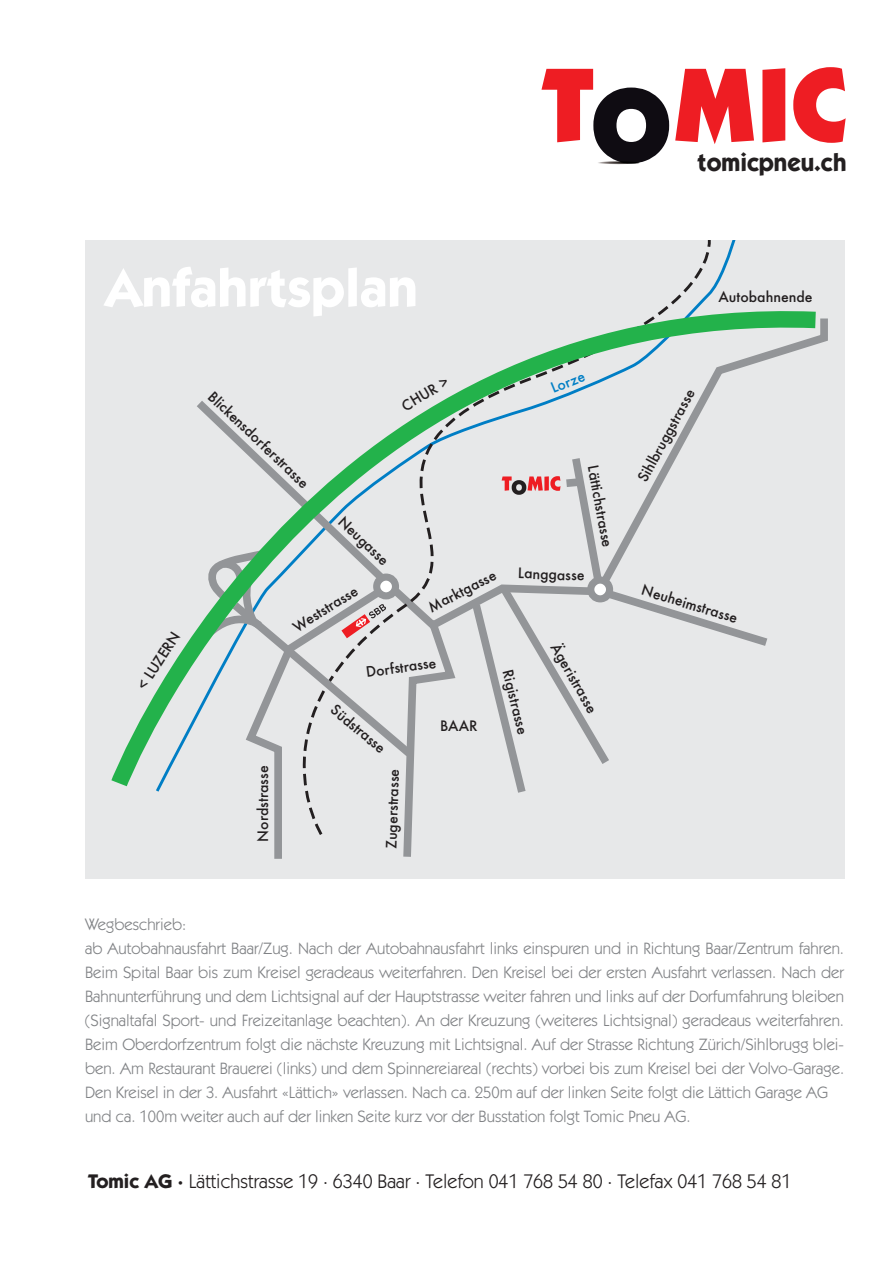
<style>
.page{position:relative;width:893px;height:1263px;background:#fff}
.page>*{position:absolute;margin:0;border:0;box-sizing:border-box;transform-origin:0 0}
.t1{font:700 54.75px "Itc Kabel";color:#fff}
.t2{font:700 25.35px "Itc Kabel";color:#231f20;scale:.95 1}
.t3{font:19.8px "Itc Kabel";color:#231f20}
.t4{font:16.5px/24px "Itc Kabel";color:#808285}
.t5{font:500 14.1px "Futura";color:#231f20}
.t6{font:500 13.95px "Futura";letter-spacing:-.005em;color:#231f20}
.t7{font:500 13.95px "Futura";color:#007ec5}
.s1{font-weight:700}
</style>
<div class="page">
<div style="left:85px;top:240px;width:759px;height:638px;background:#e7e8e9"></div>
<svg style="left:111px;top:300px;width:717px;height:492px"></svg>
<svg style="left:197px;top:543px;width:264px;height:316px"></svg>
<svg style="left:467px;top:450px;width:309px;height:343px"></svg>
<div style="left:591px;top:580px;width:19px;height:19px;background:#fff;border-radius:50%"></div>
<div style="left:587px;top:576px;width:26px;height:26px;border:7px solid #939598;border-radius:50%"></div>
<svg style="left:675px;top:68px;width:110px;height:76px"></svg>
<svg style="left:793px;top:67px;width:53px;height:76px"></svg>
<svg style="left:541px;top:69px;width:128px;height:94px"></svg>
<img style="left:599px;top:163px;width:38px;height:1px;border-radius:50%">
<img style="left:597px;top:161px;width:42px;height:2px">
<h2 class="t2" style="left:697px;top:153px;width:159px">tomicpneu.ch</h2>
<h1 class="t1" style="left:105px;top:267px;width:314px">Anfahrtsplan</h1>
<p class="t6" style="left:133px;top:683px;width:68px;rotate:-57deg">&lt; LUZERN</p>
<p class="t6" style="left:217px;top:387px;width:134px;rotate:43deg">Blickensdorferstrasse</p>
<p class="t6" style="left:347px;top:512px;width:65px;rotate:43deg">Neugasse</p>
<p class="t6" style="left:289px;top:620px;width:75px;rotate:-32deg">Weststrasse</p>
<p class="t5" style="left:398px;top:399px;width:54px;rotate:-31deg">CHUR &gt;</p>
<p class="t7" style="left:548px;top:380px;width:37px;rotate:-22deg">Lorze</p>
<p class="t6" style="left:603px;top:464px;width:84px;rotate:80deg">Lättichstrasse</p>
<p class="t6" style="left:425px;top:599px;width:76px;rotate:-27deg">Marktgasse</p>
<p class="t5" style="left:518px;top:563px;width:68px;rotate:2deg">Langgasse</p>
<p class="t6" style="left:253px;top:841px;width:78px;rotate:-90deg">Nordstrasse</p>
<p class="t6" style="left:365px;top:663px;width:72px;rotate:-8deg">Dorfstrasse</p>
<p class="t5" style="left:339px;top:700px;width:68px;rotate:40deg">Südstrasse</p>
<p class="t6" style="left:382px;top:848px;width:82px;rotate:-88deg">Zugerstrasse</p>
<p class="t5" style="left:440px;top:716px;width:39px">BAAR</p>
<p class="t5" style="left:517px;top:668px;width:68px;rotate:76deg">Rigistrasse</p>
<p class="t5" style="left:563px;top:639px;width:79px;rotate:60deg">Ägeristrasse</p>
<p class="t5" style="left:718px;top:288px;width:96px">Autobahnende</p>
<p class="t6" style="left:633px;top:476px;width:105px;rotate:-61deg">Sihlbruggstrasse</p>
<p class="t6" style="left:645px;top:580px;width:101px;rotate:17deg">Neuheimstrasse</p>
<p class="t4" style="left:85px;top:913px;width:761px">Wegbeschrieb:<br>ab Autobahnausfahrt Baar/Zug. Nach der Autobahnausfahrt links einspuren und in Richtung Baar/Zentrum fahren.<br>Beim Spital Baar bis zum Kreisel geradeaus weiterfahren. Den Kreisel bei der ersten Ausfahrt verlassen. Nach der Bahnunterführung und dem Lichtsignal auf der Hauptstrasse weiter fahren und links auf der Dorfumfahrung bleiben (Signaltafal Sport- und Freizeitanlage beachten). An der Kreuzung (weiteres Lichtsignal) geradeaus weiterfahren.<br>Beim Oberdorfzentrum folgt die nächste Kreuzung mit Lichtsignal. Auf der Strasse Richtung Zürich/Sihlbrugg blei&shy;ben. Am Restaurant Brauerei (links) und dem Spinnereiareal (rechts) vorbei bis zum Kreisel bei der Volvo-Garage.<br>Den Kreisel in der 3. Ausfahrt «Lättich» verlassen. Nach ca. 250m auf der linken Seite folgt die Lättich Garage AG und ca. 100m weiter auch auf der linken Seite kurz vor der Busstation folgt Tomic Pneu AG.</p>
<p class="t3" style="left:88px;top:1173px;width:705px"><span class="s1">Tomic AG ·</span> Lättichstrasse 19 · 6340 Baar · Telefon 041 768 54 80 · Telefax 041 768 54 81</p>
</div>
